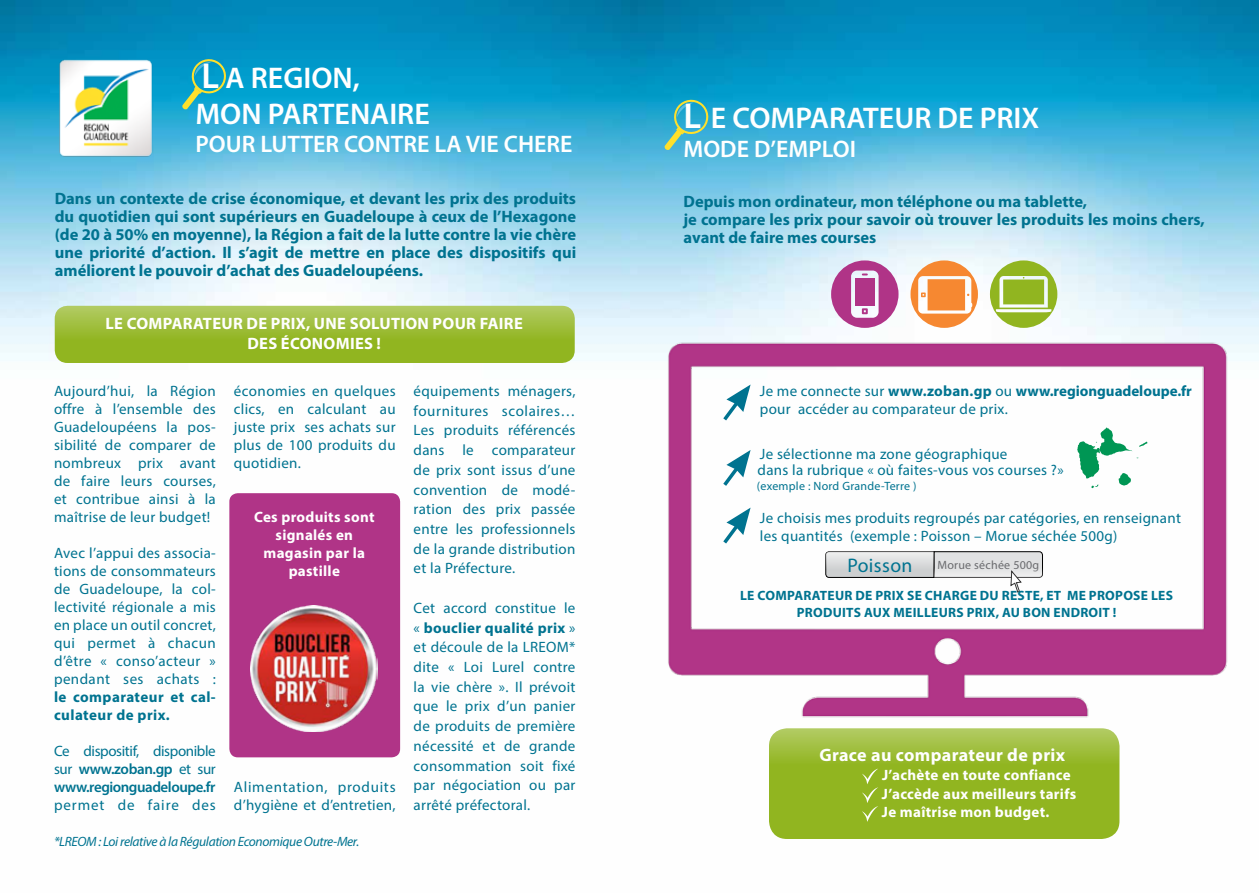
<style>
.page{position:relative;width:1259px;height:893px;background:#fff}
.page>*{position:absolute;margin:0;border:0;box-sizing:border-box;transform-origin:0 0}
.t1{font:600 30px/36px "Myriad Pro";color:#fff}
.t2{font:600 24px "Myriad Pro";color:#fff}
.t3{font:19.65px "Myriad Pro";letter-spacing:.02em;color:#007390}
.t4{font:700 18px "Myriad Pro";letter-spacing:.02em;color:#fff}
.t5{font:700 16.5px/18px "Myriad Pro";color:#007390;text-align:justify}
.t6{font:700 16.5px/19.8px "Myriad Pro";letter-spacing:.02em;color:#fff;text-align:center}
.t7{font:15px/18px "Myriad Pro";letter-spacing:.02em;color:#007390;text-align:justify}
.t8{font:700 15px/18px "Myriad Pro";letter-spacing:.02em;color:#fff;text-align:center}
.t9{font:600 15px/18px "Myriad Pro";letter-spacing:-.03em;color:#007390;text-align:justify}
.t10{font:15px/18px "Myriad Pro";letter-spacing:.045em;color:#007390}
.t11{font:700 15px/18px "Myriad Pro";letter-spacing:.03em;color:#007390}
.t12{font:15px "Myriad Pro";letter-spacing:.06em;color:#007390}
.t13{font:700 13.5px/16.2px "Myriad Pro";letter-spacing:.02em;color:#007390;text-align:center}
.t14{font:italic 13.5px "Myriad Pro";letter-spacing:-.025em;color:#007390}
.t15{font:12px "Myriad Pro";letter-spacing:.02em;color:#007390}
.t16{font:12px "Myriad Pro";letter-spacing:.02em;color:#696a6d}
.s1{font-size:36px}
.s2{font-weight:400}
.s3{font-weight:700}
</style>
<div class="page">
<img style="left:0;top:0;width:1259px;height:839px">
<img style="left:614px;top:320px;width:645px;height:418px">
<div style="left:55px;top:306px;width:520px;height:57px;background:#91b520;border-radius:13px"></div>
<div style="left:769px;top:728px;width:350px;height:111px;background:#91b520;border-radius:18px"></div>
<svg style="left:990px;top:260px;width:67px;height:68px"></svg>
<svg style="left:910px;top:260px;width:68px;height:68px"></svg>
<svg style="left:831px;top:260px;width:67px;height:68px"></svg>
<div style="left:855px;top:278px;width:19px;height:28px;background:#b03487"></div>
<svg style="left:825px;top:551px;width:217px;height:41px"></svg>
<div style="left:229px;top:493px;width:171px;height:264px;background:#b03487;border-radius:9px"></div>
<img style="left:251px;top:605px;width:127px;height:126px">
<svg style="left:1077px;top:427px;width:70px;height:61px"></svg>
<svg style="left:723px;top:384px;width:27px;height:36px"></svg>
<svg style="left:723px;top:450px;width:27px;height:36px"></svg>
<svg style="left:723px;top:508px;width:27px;height:35px"></svg>
<img style="left:40px;top:47px;width:126px;height:127px">
<svg style="left:862px;top:783px;width:16px;height:39px"></svg>
<div style="left:769px;top:728px;width:350px;height:55px;background:linear-gradient(to bottom,#afc95e,#8ab011);border-radius:18px"></div>
<div style="left:55px;top:306px;width:520px;height:51px;background:linear-gradient(to bottom,#afc95d,#89b010);border-radius:13px"></div>
<svg style="left:182px;top:57px;width:46px;height:53px"></svg>
<svg style="left:664px;top:98px;width:46px;height:52px"></svg>
<h1 class="t1" style="left:195px;top:59px;width:236px"><span class="s1">L</span> A REGION,<br>MON PARTENAIRE</h1>
<h2 class="t2" style="left:195px;top:129px;width:379px">POUR LUTTER CONTRE LA VIE CHERE</h2>
<p class="t5" style="left:55px;top:189px;width:523px">Dans un contexte de crise économique, et devant les prix des produits du quotidien qui sont supérieurs en Guadeloupe à ceux de l’Hexagone (de 20 à 50% en moyenne), la Région a fait de la lutte contre la vie chère une priorité d’action. Il s’agit de mettre en place des dispositifs qui améliorent le pouvoir d’achat des Guadeloupéens.</p>
<p class="t6" style="left:105px;top:313px;width:419px">Le comparateur de prix, une solution pour faire des économies !</p>
<p class="t7" style="left:54px;top:382px;width:163px">Aujourd’hui, la Région offre à l’ensemble des Guadeloupéens la pos&shy;sibilité de comparer de nombreux prix avant de faire leurs courses, et contribue ainsi à la maîtrise de leur budget!</p>
<p class="t7" style="left:54px;top:544px;width:163px">Avec l’appui des associa&shy;tions de consommateurs de Guadeloupe, la col&shy;lectivité régionale a mis en place un outil concret, qui permet à chacun d’être « conso’acteur » pendant ses achats :</p>
<p class="t11" style="left:54px;top:687px;width:163px">le comparateur et cal&shy;culateur de prix.</p>
<p class="t9" style="left:54px;top:742px;width:163px"><span class="s2">Ce dispositif, disponible sur</span> www.zoban.gp <span class="s2">et sur </span>www.regionguadeloupe.fr</p>
<p class="t12" style="left:54px;top:796px;width:163px">permet de faire des</p>
<p class="t7" style="left:234px;top:382px;width:163px">économies en quelques clics, en calculant au juste prix ses achats sur plus de 100 produits du quotidien.</p>
<p class="t8" style="left:254px;top:507px;width:122px">Ces produits sont signalés en magasin par la pastille</p>
<p class="t10" style="left:234px;top:778px;width:163px">Alimentation, produits d’hygiène et d’entretien,</p>
<p class="t14" style="left:54px;top:833px;width:307px">*LREOM : Loi relative à la Régulation Economique Outre-Mer.</p>
<p class="t7" style="left:414px;top:381px;width:163px;line-height:19.6px">équipements ménagers, fournitures scolaires… Les produits référencés dans le comparateur de prix sont issus d’une convention de modé&shy;ration des prix passée entre les professionnels de la grande distribution et la Préfecture.</p>
<p class="t7" style="left:414px;top:598px;width:163px;line-height:19.6px">Cet accord constitue le « <span class="s3">bouclier qualité prix</span> » et découle de la LREOM* dite « Loi Lurel contre la vie chère ». Il prévoit que le prix d’un panier de produits de première nécessité et de grande consommation soit fixé par négociation ou par arrêté préfectoral.</p>
<h1 class="t1" style="left:683px;top:99px;width:357px"><span class="s1">L</span> E COMPARATEUR DE PRIX</h1>
<h2 class="t2" style="left:683px;top:133px;width:174px">MODE D’EMPLOI</h2>
<p class="t5" style="left:683px;top:191px;width:523px;text-align:left">Depuis mon ordinateur, mon téléphone ou ma tablette,<br>je compare les prix pour savoir où trouver les produits les moins chers, avant de faire mes courses</p>
<p class="t7" style="left:760px;top:381px;width:433px">Je me connecte sur <span class="s3">www.zoban.gp</span> ou <span class="s3">www.regionguadeloupe.fr </span>pour accéder au comparateur de prix.</p>
<p class="t7" style="left:757px;top:445px;width:307px;line-height:16.5px">Je sélectionne ma zone géographique<br>dans la rubrique « où faites-vous vos courses ?»</p>
<p class="t15" style="left:757px;top:479px;width:161px">(exemple : Nord Grande-Terre )</p>
<p class="t7" style="left:760px;top:509px;width:422px">Je choisis mes produits regroupés par catégories, en renseignant les quantités (exemple : Poisson – Morue séchée 500g)</p>
<h3 class="t3" style="left:847px;top:553px;width:67px">Poisson</h3>
<p class="t16" style="left:937px;top:558px;width:103px">Morue séchée 500g</p>
<p class="t13" style="left:740px;top:587px;width:434px">le comparateur de prix se charg e du reste, et me propose les produits aux meilleurs prix, au bon endroit !</p>
<p class="t4" style="left:819px;top:743px;width:247px">Grace au comparateur de prix</p>
<p class="t8" style="left:882px;top:765px;width:196px;line-height:18.8px;text-align:left">J’achète en toute confiance<br>J’accède aux meilleurs tarifs<br>Je maîtrise mon budget.</p>
</div>
